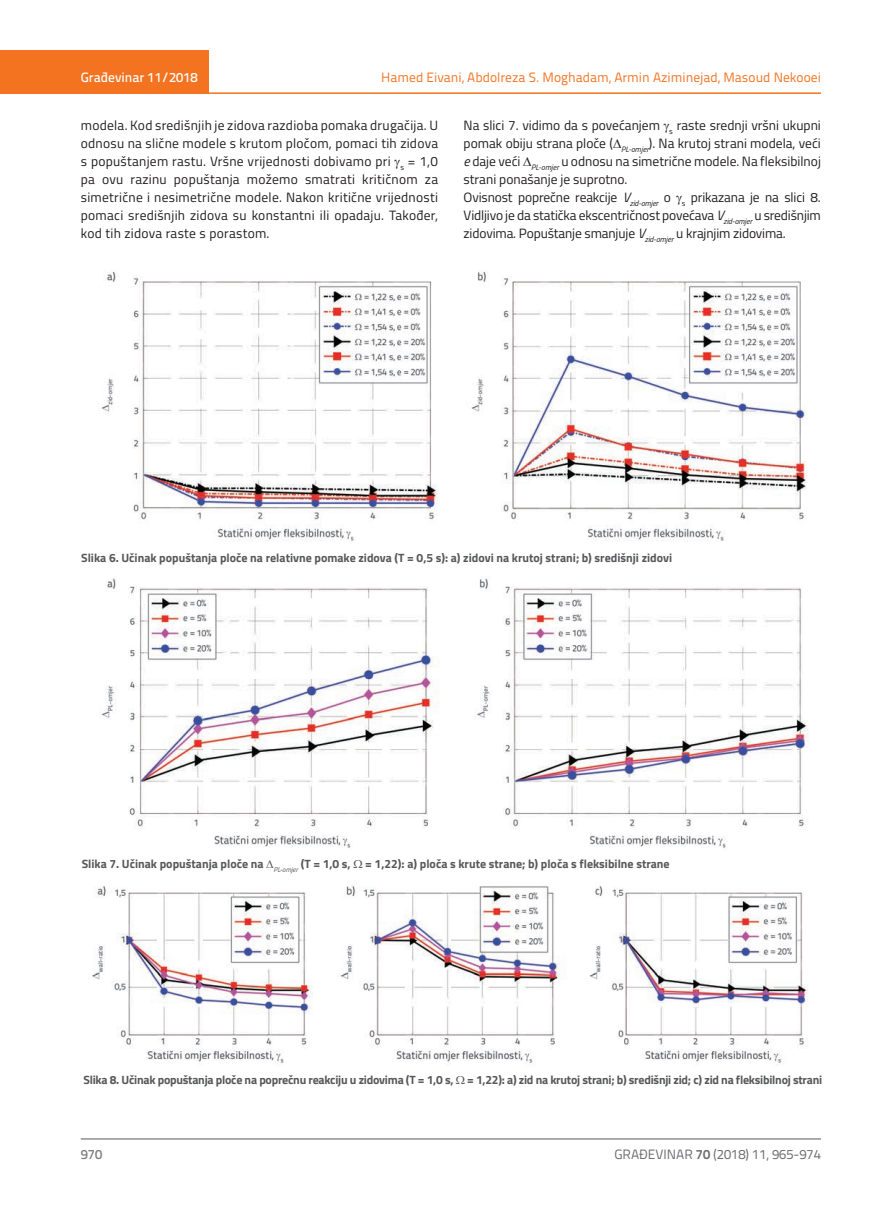
<style>
.page{position:relative;width:872px;height:1212px;background:#fff}
.page>*{position:absolute;margin:0;border:0;box-sizing:border-box;transform-origin:0 0}
.t1{font:13.5px/18px "Titillium";color:#231f20;text-align:justify}
.t2{font:13.5px "Titillium Text 22 L";color:#f47321}
.t3{font:13.5px "Titillium Text 22 L";color:#6c6d70}
.t4{font:500 13.5px "Titillium Text 22 L";color:#fff}
.t5{font:500 13.5px "Titillium Text 22 L";color:#787a7d}
.t6{font:700 12px "Titillium";color:#57585a}
.t7{font:700 12px "Titillium";letter-spacing:-.02em;color:#57585a}
.s1{font-style:italic}
.s2{font-weight:700}
</style>
<div class="page">
<div style="left:0;top:50px;width:208px;height:44px;background:#f47321"></div>
<hr style="left:0;top:92px;width:821px;height:2px;background:#f47321">
<hr style="left:81px;top:1139px;width:740px;height:1px;background:#57585a">
<img style="left:101px;top:272px;width:706px;height:269px">
<img style="left:99px;top:577px;width:710px;height:271px">
<img style="left:92px;top:885px;width:717px;height:178px">
<p class="t2" style="left:381px;top:68px;width:441px">Hamed Eivani, Abdolreza S. Moghadam, Armin Aziminejad, Masoud Nekooei</p>
<p class="t1" style="left:81px;top:115px;width:359px">modela. Kod središnjih je zidova razdioba pomaka drugačija. U odnosu na slične modele s krutom pločom, pomaci tih zidova s popuštanjem rastu. Vršne vrijednosti dobivamo pri <sub>s</sub> = 1,0 pa ovu razinu popuštanja možemo smatrati kritičnom za simetrične i nesimetrične modele. Nakon kritične vrijednosti pomaci središnjih zidova su konstantni ili opadaju. Također, kod tih zidova raste s porastom.</p>
<p class="t1" style="left:463px;top:115px;width:359px;text-align:left">Na slici 7. vidimo da s povećanjem <sub>s</sub> raste srednji vršni ukupni pomak obiju strana ploče ( <sub>PL-omjer</sub>). Na krutoj strani modela, veći <span class="s1">e</span> daje veći <sub>PL-omjer</sub> u odnosu na simetrične modele. Na fleksibilnoj strani ponašanje je suprotno.<br>Ovisnost poprečne reakcije <span class="s1">V</span><sub>zid-omjer</sub> o <sub>s</sub> prikazana je na slici 8.<br>Vidljivo je da statička ekscentričnost povećava <span class="s1">V</span><sub>zid-omjer</sub> u središnjim zidovima. Popuštanje smanjuje <span class="s1">V</span><sub>zid-omjer</sub> u krajnjim zidovima.</p>
<p class="t4" style="left:81px;top:67px;width:118px">Građevinar 11/2018</p>
<p class="t6" style="left:81px;top:548px;width:592px">Slika 6. Učinak popuštanja ploče na relativne pomake zidova (T = 0,5 s): a) zidovi na krutoj strani; b) središnji zidovi</p>
<p class="t6" style="left:82px;top:855px;width:589px">Slika 7. Učinak popuštanja ploče na <sub>PL-omjer</sub> (T = 1,0 s, = 1,22): a) ploča s krute strane; b) ploča s fleksibilne strane</p>
<p class="t7" style="left:83px;top:1071px;width:740px">Slika 8. Učinak popuštanja ploče na poprečnu reakciju u zidovima (T = 1,0 s, = 1,22): a) zid na krutoj strani; b) središnji zid; c) zid na fleksibilnoj strani</p>
<p class="t5" style="left:81px;top:1144px;width:23px">970</p>
<p class="t3" style="left:614px;top:1144px;width:208px">GRAĐEVINAR <span class="s2">70</span> (2018) 11, 965-974</p>
</div>
